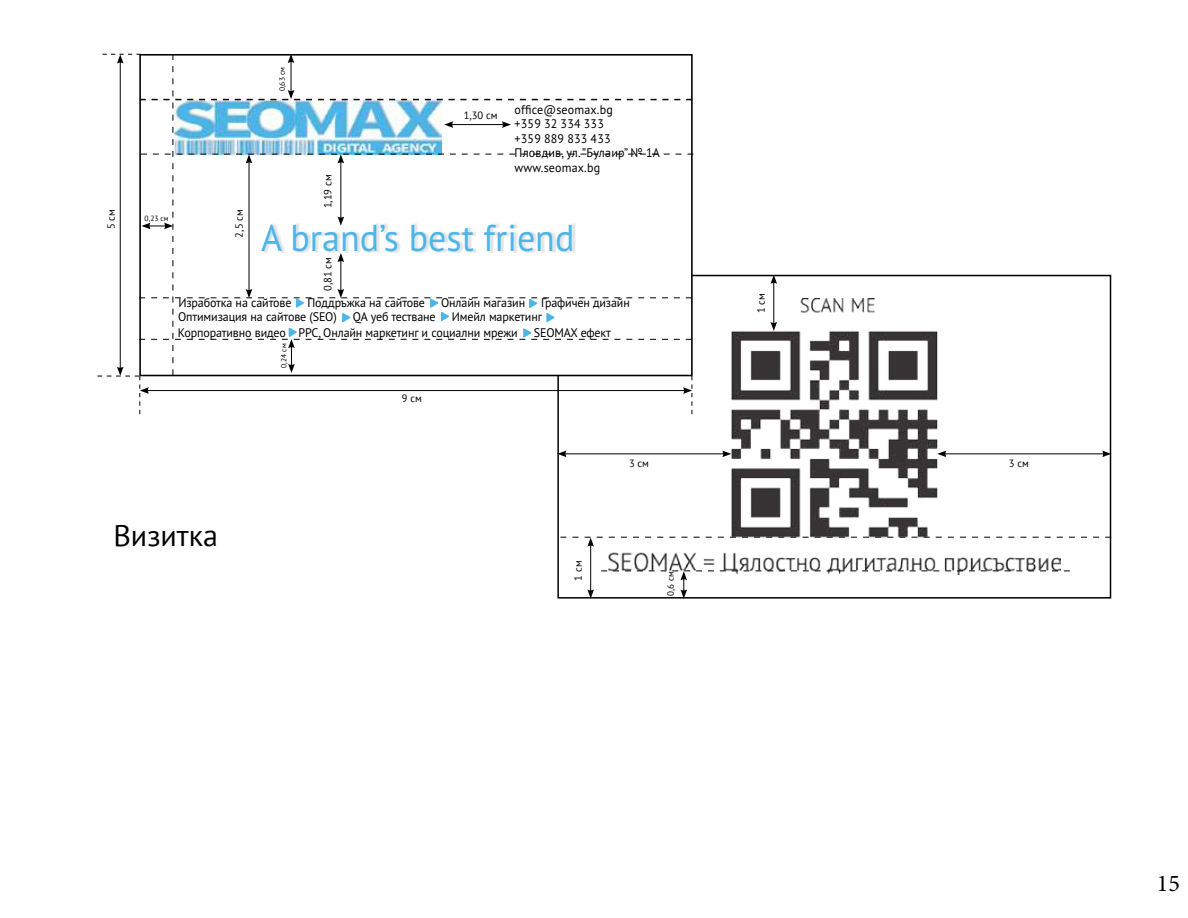
<style>
.page{position:relative;width:1188px;height:918px;background:#fff}
.page>*{position:absolute;margin:0;border:0;box-sizing:border-box;transform-origin:0 0}
.t1{font:37.35px "PT Sans";color:#4db5e7;scale:.96 1}
.t2{font:30px "PT Sans";color:#000}
.t3{font:24px "Minion Pro";color:#000}
.t4{font:12.45px/16.2px "PT Sans";letter-spacing:-.01em;color:#000;scale:.96 1}
.t5{font:12.45px/14.5px "PT Sans";letter-spacing:.015em;color:#000;scale:.96 1}
.t6{font:10.5px "PT Sans";color:#000}
.t7{font:9px "PT Sans";color:#000}
.t8{font:7.5px "PT Sans";color:#000}
</style>
<div class="page">
<img style="left:608px;top:298px;width:452px;height:273px">
<hr style="left:590px;top:544px;width:1px;height:48px;background:#000">
<svg style="left:587px;top:589px;width:7px;height:10px"></svg>
<hr style="left:774px;top:282px;width:1px;height:42px;background:#000">
<svg style="left:770px;top:322px;width:7px;height:9px"></svg>
<svg style="left:770px;top:275px;width:7px;height:9px"></svg>
<hr style="left:564px;top:454px;width:161px;height:1px;background:#000">
<svg style="left:557px;top:451px;width:10px;height:6px"></svg>
<svg style="left:722px;top:451px;width:9px;height:6px"></svg>
<hr style="left:944px;top:454px;width:161px;height:1px;background:#000">
<svg style="left:937px;top:451px;width:9px;height:6px"></svg>
<svg style="left:1102px;top:451px;width:9px;height:6px"></svg>
<svg style="left:560px;top:537px;width:551px;height:10px"></svg>
<svg style="left:601px;top:571px;width:469px;height:28px"></svg>
<svg style="left:97px;top:54px;width:596px;height:360px"></svg>
<p class="t6" style="left:104px;top:229px;width:22px;rotate:-90deg">5 см</p>
<p class="t6" style="left:232px;top:238px;width:30px;rotate:-90deg">2,5 см</p>
<p class="t8" style="left:145px;top:213px;width:26px">0,23 см</p>
<p class="t8" style="left:278px;top:91px;width:26px;rotate:-90deg">0,63 см</p>
<p class="t6" style="left:321px;top:208px;width:35px;rotate:-90deg">1,19 см</p>
<p class="t6" style="left:464px;top:109px;width:35px">1,30 см</p>
<p class="t5" style="left:515px;top:102px;width:153px">office@seomax.bg<br>+359 32 334 333<br>+359 889 833 433<br>Пловдив, ул.”Булаир” № 1А www.seomax.bg</p>
<h1 class="t1" style="left:261px;top:214px;width:328px">A brand’s best friend</h1>
<p class="t6" style="left:321px;top:291px;width:35px;rotate:-90deg">0,81 см</p>
<p class="t4" style="left:178px;top:294px;width:119px">Изработка на сайтове</p>
<p class="t4" style="left:308px;top:294px;width:124px">Поддръжка на сайтове</p>
<p class="t4" style="left:441px;top:294px;width:89px">Онлайн магазин</p>
<p class="t4" style="left:541px;top:294px;width:94px">Графичен дизайн</p>
<p class="t4" style="left:178px;top:308px;width:167px">Оптимизация на сайтове (SEO)</p>
<p class="t4" style="left:353px;top:308px;width:88px">QА уеб тестване</p>
<p class="t4" style="left:178px;top:308px;width:381px;text-indent:274px">Имейл маркетинг<br>Корпоративно видео PPC, Онлaйн маркетинг и социални мрежи</p>
<p class="t4" style="left:534px;top:324px;width:82px">SEOMAX ефект</p>
<p class="t8" style="left:279px;top:368px;width:26px;rotate:-90deg">0,24 см</p>
<p class="t6" style="left:402px;top:392px;width:22px">9 см</p>
<p class="t6" style="left:755px;top:313px;width:22px;rotate:-90deg">1 см</p>
<h2 class="t2" style="left:113px;top:516px;width:106px">Визитка</h2>
<p class="t6" style="left:571px;top:581px;width:22px;rotate:-90deg">1 см</p>
<p class="t6" style="left:629px;top:457px;width:22px">3 см</p>
<p class="t6" style="left:1009px;top:457px;width:22px">3 см</p>
<p class="t7" style="left:665px;top:596px;width:26px;rotate:-90deg">0,6 см</p>
<h3 class="t3" style="left:1157px;top:867px;width:25px">15</h3>
</div>
